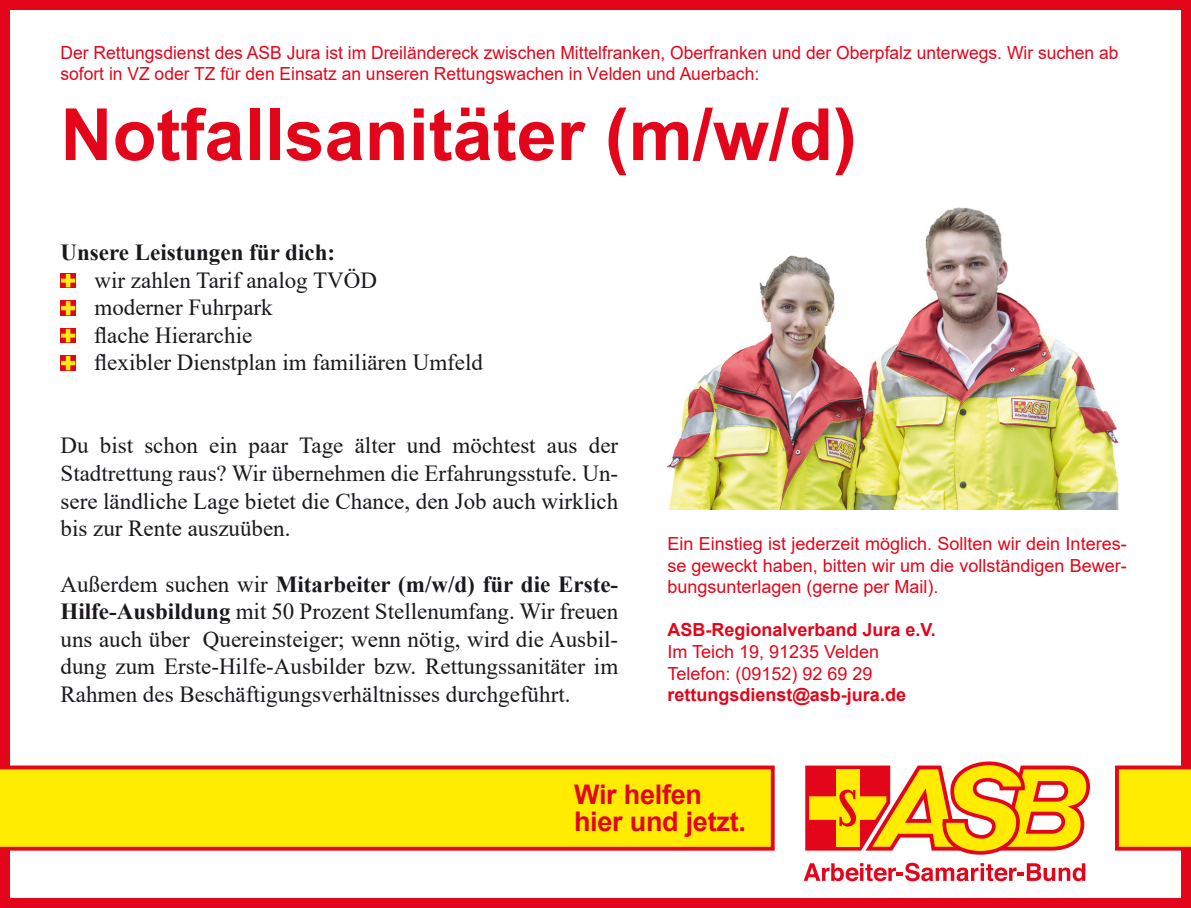
<style>
.page{position:relative;width:1191px;height:908px;background:#fff}
.page>*{position:absolute;margin:0;border:0;box-sizing:border-box;transform-origin:0 0}
.t1{font:700 72px "Arial";color:#e3061b}
.t2{font:700 27px/27px "Arial";letter-spacing:-.01em;color:#e3061b}
.t3{font:23px/27.6px "Times New Roman";color:#1a181c;text-align:justify}
.t4{font:700 23px "Times New Roman";color:#1a181c}
.t5{font:18px/21.6px "Arial";color:#e3061b}
.t6{font:700 18px "Arial";color:#e3061b}
.s1{font-weight:700}
</style>
<div class="page">
<div style="left:0;top:0;width:1191px;height:907px;border:10px solid #e3061b"></div>
<img style="left:60px;top:273px;width:15px;height:14px">
<img style="left:60px;top:300px;width:15px;height:15px">
<img style="left:60px;top:328px;width:15px;height:15px">
<img style="left:60px;top:356px;width:15px;height:14px">
<svg style="left:0;top:765px;width:774px;height:85px;background:#fcd803"></svg>
<svg style="left:804px;top:862px;width:281px;height:18px"></svg>
<svg style="left:805px;top:761px;width:285px;height:93px"></svg>
<svg style="left:1115px;top:765px;width:76px;height:85px;background:#fbce04"></svg>
<img style="left:666px;top:207px;width:453px;height:302px">
<p class="t5" style="left:60px;top:41px;width:1059px">Der Rettungsdienst des ASB Jura ist im Dreiländereck zwischen Mittelfranken, Oberfranken und der Oberpfalz unterwegs. Wir suchen ab sofort in VZ oder TZ für den Einsatz an unseren Rettungswachen in Velden und Auerbach:</p>
<h1 class="t1" style="left:60px;top:84px;width:798px">Notfallsanitäter (m/w/d)</h1>
<p class="t4" style="left:60px;top:235px;width:276px">Unsere Leistungen für dich:</p>
<p class="t3" style="left:94px;top:265px;width:390px;text-align:left">wir zahlen Tarif analog TVÖD<br>moderner Fuhrpark<br>flache Hierarchie<br>flexibler Dienstplan im familiären Umfeld</p>
<p class="t3" style="left:60px;top:431px;width:559px">Du bist schon ein paar Tage älter und möchtest aus der Stadtrettung raus? Wir übernehmen die Erfahrungsstufe. Un&shy;sere ländliche Lage bietet die Chance, den Job auch wirklich bis zur Rente auszuüben.</p>
<p class="t3" style="left:61px;top:569px;width:559px">Außerdem suchen wir <span class="s1">Mitarbeiter (m/w/d) für die Erste-Hilfe-Ausbildung</span> mit 50 Prozent Stellenumfang. Wir freuen uns auch über Quereinsteiger; wenn nötig, wird die Ausbil&shy;dung zum Erste-Hilfe-Ausbilder bzw. Rettungssanitäter im Rahmen des Beschäftigungsverhältnisses durchgeführt.</p>
<p class="t5" style="left:667px;top:532px;width:461px;text-align:justify">Ein Einstieg ist jederzeit möglich. Sollten wir dein Interes&shy;se geweckt haben, bitten wir um die vollständigen Bewer&shy;bungsunterlagen (gerne per Mail).</p>
<p class="t6" style="left:667px;top:617px;width:270px">ASB-Regionalverband Jura e.V.</p>
<p class="t5" style="left:667px;top:640px;width:213px">Im Teich 19, 91235 Velden<br>Telefon: (09152) 92 69 29</p>
<p class="t6" style="left:667px;top:682px;width:240px">rettungsdienst@asb-jura.de</p>
<p class="t2" style="left:574px;top:780px;width:173px">Wir helfen hier und jetzt.</p>
</div>
